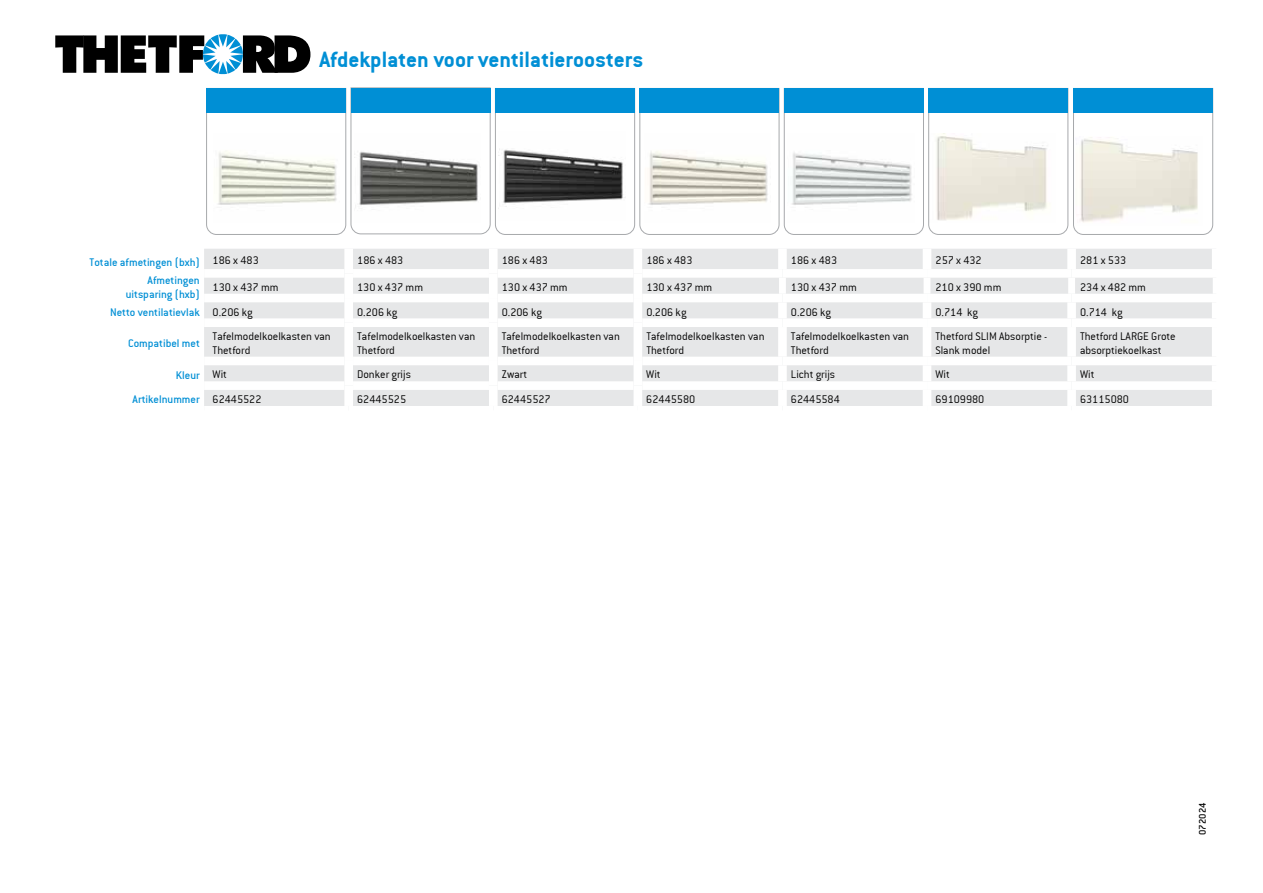
<style>
.page{position:relative;width:1263px;height:893px;background:#fff}
.page>*{position:absolute;margin:0;border:0;box-sizing:border-box;transform-origin:0 0}
.t1{font:700 24px "Conduit IT Cbold";color:#008fd5}
.t2{font:300 12px/13.5px "Conduit IT Clight";color:#000}
.t3{font:500 12px/13.5px "Conduit IT Cmedium";color:#008fd5;text-align:right}
.t4{font:500 10.5px "Conduit IT Cmedium";color:#000}
.s1{font-family:"Conduit IT Clight";font-weight:300;color:#000}
</style>
<div class="page">
<div style="left:204px;top:249px;width:1009px;height:157px;background:#e6e7e8"></div>
<div style="left:204px;top:269px;width:140px;height:9px;background:#fff"></div>
<div style="left:353px;top:269px;width:136px;height:9px;background:#fff"></div>
<div style="left:498px;top:269px;width:135px;height:9px;background:#fff"></div>
<div style="left:642px;top:269px;width:140px;height:9px;background:#fff"></div>
<div style="left:782px;top:269px;width:145px;height:9px;background:#fff"></div>
<div style="left:927px;top:269px;width:144px;height:9px;background:#fff"></div>
<div style="left:1071px;top:269px;width:149px;height:9px;background:#fff"></div>
<div style="left:204px;top:294px;width:140px;height:8px;background:#fff"></div>
<div style="left:353px;top:294px;width:136px;height:8px;background:#fff"></div>
<div style="left:498px;top:294px;width:135px;height:8px;background:#fff"></div>
<div style="left:642px;top:294px;width:140px;height:8px;background:#fff"></div>
<div style="left:782px;top:294px;width:145px;height:8px;background:#fff"></div>
<div style="left:927px;top:294px;width:144px;height:8px;background:#fff"></div>
<div style="left:1071px;top:294px;width:149px;height:8px;background:#fff"></div>
<div style="left:204px;top:318px;width:140px;height:9px;background:#fff"></div>
<div style="left:353px;top:318px;width:136px;height:9px;background:#fff"></div>
<div style="left:498px;top:318px;width:135px;height:9px;background:#fff"></div>
<div style="left:642px;top:318px;width:140px;height:9px;background:#fff"></div>
<div style="left:782px;top:318px;width:145px;height:9px;background:#fff"></div>
<div style="left:927px;top:318px;width:144px;height:9px;background:#fff"></div>
<div style="left:1071px;top:318px;width:149px;height:9px;background:#fff"></div>
<div style="left:204px;top:357px;width:140px;height:8px;background:#fff"></div>
<div style="left:353px;top:357px;width:136px;height:8px;background:#fff"></div>
<div style="left:498px;top:357px;width:135px;height:8px;background:#fff"></div>
<div style="left:642px;top:357px;width:140px;height:8px;background:#fff"></div>
<div style="left:782px;top:357px;width:145px;height:8px;background:#fff"></div>
<div style="left:927px;top:357px;width:144px;height:8px;background:#fff"></div>
<div style="left:1071px;top:357px;width:149px;height:8px;background:#fff"></div>
<div style="left:204px;top:381px;width:140px;height:9px;background:#fff"></div>
<div style="left:353px;top:381px;width:136px;height:9px;background:#fff"></div>
<div style="left:498px;top:381px;width:135px;height:9px;background:#fff"></div>
<div style="left:642px;top:381px;width:140px;height:9px;background:#fff"></div>
<div style="left:782px;top:381px;width:145px;height:9px;background:#fff"></div>
<div style="left:927px;top:381px;width:144px;height:9px;background:#fff"></div>
<div style="left:1071px;top:381px;width:149px;height:9px;background:#fff"></div>
<div style="left:344px;top:249px;width:9px;height:24px;background:#fff"></div>
<div style="left:633px;top:249px;width:9px;height:24px;background:#fff"></div>
<div style="left:344px;top:273px;width:9px;height:25px;background:#fff"></div>
<div style="left:633px;top:273px;width:9px;height:25px;background:#fff"></div>
<div style="left:344px;top:298px;width:9px;height:25px;background:#fff"></div>
<div style="left:633px;top:298px;width:9px;height:25px;background:#fff"></div>
<div style="left:344px;top:323px;width:9px;height:38px;background:#fff"></div>
<div style="left:633px;top:323px;width:9px;height:38px;background:#fff"></div>
<div style="left:344px;top:361px;width:9px;height:25px;background:#fff"></div>
<div style="left:633px;top:361px;width:9px;height:25px;background:#fff"></div>
<div style="left:344px;top:386px;width:9px;height:20px;background:#fff"></div>
<div style="left:633px;top:386px;width:9px;height:20px;background:#fff"></div>
<div style="left:778px;top:249px;width:9px;height:20px;background:#fff"></div>
<div style="left:923px;top:249px;width:8px;height:20px;background:#fff"></div>
<div style="left:1067px;top:249px;width:9px;height:20px;background:#fff"></div>
<div style="left:1212px;top:249px;width:8px;height:20px;background:#fff"></div>
<div style="left:778px;top:302px;width:9px;height:16px;background:#fff"></div>
<div style="left:923px;top:302px;width:8px;height:16px;background:#fff"></div>
<div style="left:1067px;top:302px;width:9px;height:16px;background:#fff"></div>
<div style="left:1212px;top:302px;width:8px;height:16px;background:#fff"></div>
<div style="left:778px;top:327px;width:9px;height:30px;background:#fff"></div>
<div style="left:923px;top:327px;width:8px;height:30px;background:#fff"></div>
<div style="left:1067px;top:327px;width:9px;height:30px;background:#fff"></div>
<div style="left:1212px;top:327px;width:8px;height:30px;background:#fff"></div>
<div style="left:778px;top:365px;width:9px;height:16px;background:#fff"></div>
<div style="left:923px;top:365px;width:8px;height:16px;background:#fff"></div>
<div style="left:1067px;top:365px;width:9px;height:16px;background:#fff"></div>
<div style="left:1212px;top:365px;width:8px;height:16px;background:#fff"></div>
<div style="left:778px;top:390px;width:9px;height:16px;background:#fff"></div>
<div style="left:923px;top:390px;width:8px;height:16px;background:#fff"></div>
<div style="left:1067px;top:390px;width:9px;height:16px;background:#fff"></div>
<div style="left:1212px;top:390px;width:8px;height:16px;background:#fff"></div>
<div style="left:779px;top:278px;width:7px;height:16px;background:#fff"></div>
<div style="left:923px;top:278px;width:7px;height:16px;background:#fff"></div>
<div style="left:1068px;top:278px;width:7px;height:16px;background:#fff"></div>
<div style="left:489px;top:249px;width:9px;height:24px;background:#fff"></div>
<div style="left:489px;top:273px;width:9px;height:25px;background:#fff"></div>
<div style="left:489px;top:298px;width:9px;height:25px;background:#fff"></div>
<div style="left:489px;top:323px;width:9px;height:38px;background:#fff"></div>
<div style="left:489px;top:361px;width:9px;height:25px;background:#fff"></div>
<div style="left:489px;top:386px;width:9px;height:20px;background:#fff"></div>
<svg style="left:206px;top:87px;width:1007px;height:148px"></svg>
<div style="left:206px;top:88px;width:140px;height:25px;background:#008fd5"></div>
<div style="left:351px;top:88px;width:139px;height:25px;background:#008fd5"></div>
<div style="left:495px;top:88px;width:140px;height:25px;background:#008fd5"></div>
<div style="left:639px;top:88px;width:140px;height:25px;background:#008fd5"></div>
<div style="left:784px;top:88px;width:140px;height:25px;background:#008fd5"></div>
<div style="left:928px;top:88px;width:140px;height:25px;background:#008fd5"></div>
<div style="left:1073px;top:88px;width:140px;height:25px;background:#008fd5"></div>
<svg style="left:55px;top:34px;width:255px;height:40px"></svg>
<h1 class="t1" style="left:319px;top:46px;width:325px">Afdekplaten voor ventilatieroosters</h1>
<p class="t3" style="left:90px;top:256px;width:171px">Totale afmetingen (bxh) <sup>186</sup> <sup>x</sup> <sup>483</sup></p>
<p class="t2" style="left:357px;top:254px;width:48px">186 x 483</p>
<p class="t2" style="left:502px;top:254px;width:48px">186 x 483</p>
<p class="t2" style="left:646px;top:254px;width:48px">186 x 483</p>
<p class="t2" style="left:791px;top:254px;width:48px">186 x 483</p>
<p class="t2" style="left:935px;top:254px;width:48px">257 x 432</p>
<p class="t2" style="left:1080px;top:254px;width:48px">281 x 533</p>
<p class="t3" style="left:126px;top:274px;width:75px">Afmetingen uitsparing (hxb)</p>
<p class="t2" style="left:213px;top:280px;width:67px">130 x 437 mm</p>
<p class="t2" style="left:357px;top:280px;width:67px">130 x 437 mm</p>
<p class="t2" style="left:502px;top:280px;width:67px">130 x 437 mm</p>
<p class="t2" style="left:646px;top:280px;width:67px">130 x 437 mm</p>
<p class="t2" style="left:791px;top:280px;width:67px">130 x 437 mm</p>
<p class="t2" style="left:935px;top:280px;width:67px">210 x 390 mm</p>
<p class="t2" style="left:1080px;top:280px;width:67px">234 x 482 mm</p>
<p class="t3" style="left:110px;top:305px;width:144px">Netto ventilatievlak <span class="s1">0.206 kg</span></p>
<p class="t2" style="left:357px;top:305px;width:42px">0.206 kg</p>
<p class="t2" style="left:502px;top:305px;width:42px">0.206 kg</p>
<p class="t2" style="left:646px;top:305px;width:42px">0.206 kg</p>
<p class="t2" style="left:791px;top:305px;width:42px">0.206 kg</p>
<p class="t2" style="left:935px;top:305px;width:44px">0.714 kg</p>
<p class="t2" style="left:1080px;top:305px;width:44px">0.714 kg</p>
<p class="t3" style="left:128px;top:336px;width:73px">Compatibel met</p>
<p class="t2" style="left:213px;top:330px;width:120px">Tafelmodelkoelkasten van<br>Thetford</p>
<p class="t2" style="left:357px;top:330px;width:120px">Tafelmodelkoelkasten van<br>Thetford</p>
<p class="t2" style="left:502px;top:330px;width:120px">Tafelmodelkoelkasten van<br>Thetford</p>
<p class="t2" style="left:646px;top:330px;width:120px">Tafelmodelkoelkasten van<br>Thetford</p>
<p class="t2" style="left:791px;top:330px;width:120px">Tafelmodelkoelkasten van<br>Thetford</p>
<p class="t2" style="left:935px;top:330px;width:113px">Thetford SLIM Absorptie -<br>Slank model</p>
<p class="t2" style="left:1080px;top:330px;width:97px">Thetford LARGE Grote absorptiekoelkast</p>
<p class="t3" style="left:176px;top:368px;width:52px">Kleur <span class="s1">Wit</span></p>
<p class="t2" style="left:357px;top:368px;width:55px">Donker grijs</p>
<p class="t2" style="left:502px;top:368px;width:27px">Zwart</p>
<p class="t2" style="left:646px;top:368px;width:16px">Wit</p>
<p class="t2" style="left:791px;top:368px;width:46px">Licht grijs</p>
<p class="t2" style="left:935px;top:368px;width:16px">Wit</p>
<p class="t2" style="left:1080px;top:368px;width:16px">Wit</p>
<p class="t3" style="left:133px;top:393px;width:130px">Artikelnummer <span class="s1">62445522</span></p>
<p class="t2" style="left:357px;top:393px;width:50px">62445525</p>
<p class="t2" style="left:502px;top:393px;width:50px">62445527</p>
<p class="t2" style="left:646px;top:393px;width:50px">62445580</p>
<p class="t2" style="left:791px;top:393px;width:50px">62445584</p>
<p class="t2" style="left:935px;top:393px;width:50px">69109980</p>
<p class="t2" style="left:1080px;top:393px;width:50px">63115080</p>
<p class="t4" style="left:1196px;top:835px;width:34px;rotate:-90deg">072024</p>
</div>
